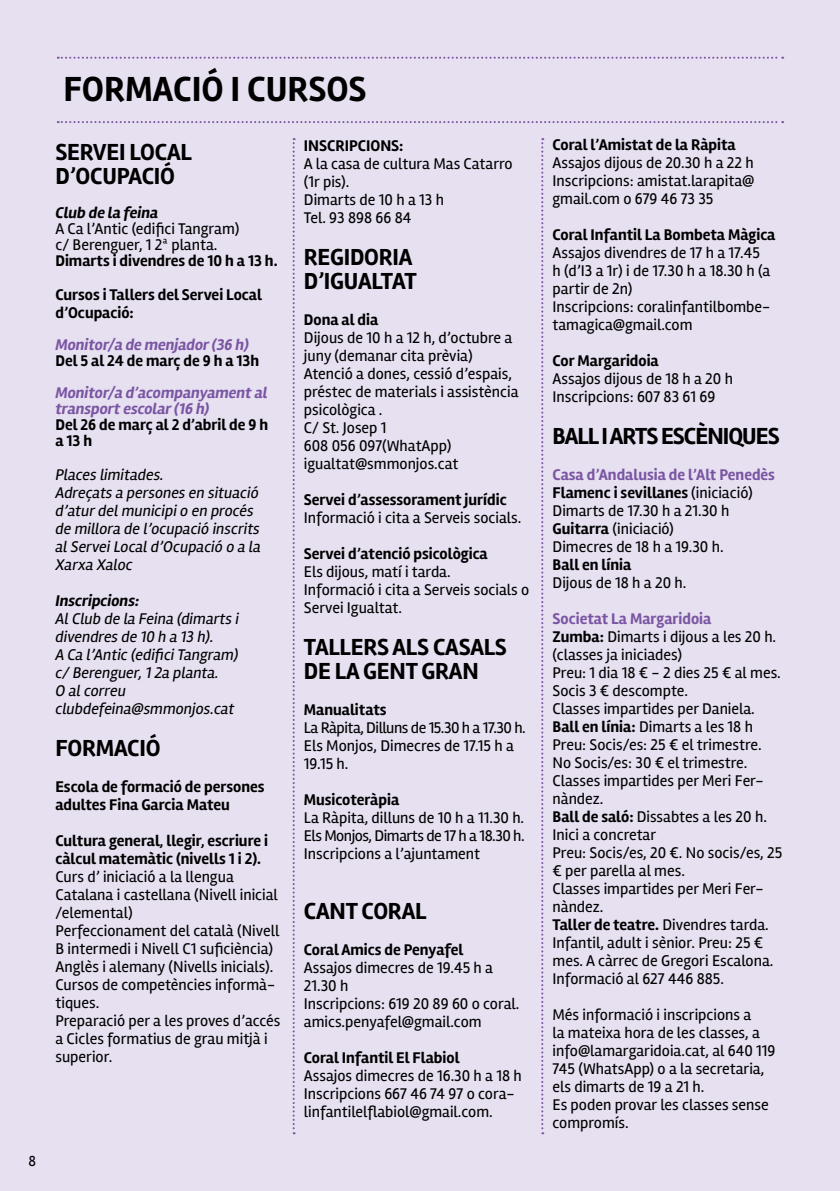
<style>
.page{position:relative;width:840px;height:1191px;background:#fff}
.page>*{position:absolute;margin:0;border:0;box-sizing:border-box;transform-origin:0 0}
.t1{font:700 36px "Rambla";color:#000}
.t2{font:700 24px/24px "Rambla";letter-spacing:-.01em;color:#000}
.t3{font:700 24px "Rambla";letter-spacing:-.04em;color:#000}
.t4{font:16px/18px "Rambla";color:#000}
.t5{font:700 16px/18px "Rambla";color:#000}
.t6{font:italic 16px/18px "Rambla";color:#000}
.t7{font:italic 700 16px/16px "Rambla";color:#7a55a3}
.t8{font:italic 700 16px "Rambla";color:#000}
.t9{font:15px "Rambla";color:#000}
.s1{font-weight:700;color:#7a55a3}
.s2{font-weight:700}
</style>
<div class="page">
<div style="left:0;top:0;width:839px;height:1191px;background:#e6e0f0"></div>
<svg style="left:58px;top:57px;width:724px;height:2px"></svg>
<svg style="left:58px;top:121px;width:724px;height:2px"></svg>
<svg style="left:541px;top:138px;width:2px;height:996px"></svg>
<svg style="left:292px;top:138px;width:2px;height:996px"></svg>
<hr style="left:839px;top:0;width:1px;height:374px;background:#e6e0f0">
<p class="t9" style="left:28px;top:1152px;width:9px">8</p>
<h1 class="t1" style="left:63px;top:68px;width:304px">FORMACIÓ I CURSOS</h1>
<h2 class="t2" style="left:55px;top:140px;width:138px">SERVEI LOCAL<br>D’OCUPACIÓ</h2>
<p class="t8" style="left:55px;top:203px;width:104px">Club de la feina</p>
<p class="t4" style="left:55px;top:220px;width:185px;line-height:16px">A Ca l’Antic (edifici Tangram) c/ Berenguer, 1 2ª planta.</p>
<p class="t5" style="left:55px;top:244px;width:223px;line-height:34px">Dimarts i divendres de 10 h a 13 h.<br>Cursos i Tallers del Servei Local</p>
<p class="t5" style="left:55px;top:304px;width:80px">d’Ocupació:</p>
<p class="t7" style="left:55px;top:337px;width:195px">Monitor/a de menjador (36 h)</p>
<p class="t5" style="left:55px;top:352px;width:205px">Del 5 al 24 de març de 9 h a 13h</p>
<p class="t7" style="left:55px;top:385px;width:213px">Monitor/a d’acompanyament al transport escolar (16 h)</p>
<p class="t5" style="left:55px;top:417px;width:214px;line-height:16px">Del 26 de març al 2 d’abril de 9 h a 13 h</p>
<p class="t6" style="left:55px;top:465px;width:207px">Places limitades.<br>Adreçats a persones en situació d’atur del municipi o en procés de millora de l’ocupació inscrits al Servei Local d’Ocupació o a la<br>Xarxa Xaloc</p>
<p class="t8" style="left:55px;top:591px;width:85px">Inscripcions:</p>
<p class="t6" style="left:55px;top:609px;width:185px">Al Club de la Feina (dimarts i divendres de 10 h a 13 h).<br>A Ca l’Antic (edifici Tangram) c/ Berenguer, 1 2a planta.<br>O al correu clubdefeina@smmonjos.cat</p>
<h2 class="t2" style="left:55px;top:736px;width:107px">FORMACIÓ</h2>
<p class="t5" style="left:55px;top:778px;width:210px">Escola de formació de persones adultes Fina Garcia Mateu</p>
<p class="t5" style="left:55px;top:832px;width:214px">Cultura general, llegir, escriure i càlcul matemàtic (nivells 1 i 2).</p>
<p class="t4" style="left:55px;top:867px;width:226px">Curs d’ iniciació a la llengua<br>Catalana i castellana (Nivell inicial /elemental)<br>Perfeccionament del català (Nivell<br>B intermedi i Nivell C1 suficiència)<br>Anglès i alemany (Nivells inicials).<br>Cursos de competències informà&shy;tiques.<br>Preparació per a les proves d’accés a Cicles formatius de grau mitjà i superior.</p>
<p class="t5" style="left:304px;top:137px;width:101px">INSCRIPCIONS:</p>
<p class="t4" style="left:304px;top:155px;width:210px">A la casa de cultura Mas Catarro (1r pis).<br>Dimarts de 10 h a 13 h<br>Tel. 93 898 66 84</p>
<h2 class="t2" style="left:304px;top:245px;width:114px">REGIDORIA<br>D’IGUALTAT</h2>
<p class="t5" style="left:304px;top:311px;width:76px">Dona al dia</p>
<p class="t4" style="left:304px;top:329px;width:216px">Dijous de 10 h a 12 h, d’octubre a juny (demanar cita prèvia)<br>Atenció a dones, cessió d’espais, préstec de materials i assistència psicològica .<br>C/ St. Josep 1<br>608 056 097(WhatApp) igualtat@smmonjos.cat</p>
<p class="t5" style="left:304px;top:491px;width:204px">Servei d’assessorament jurídic</p>
<p class="t4" style="left:304px;top:509px;width:219px">Informació i cita a Serveis socials.</p>
<p class="t5" style="left:304px;top:545px;width:185px">Servei d’atenció psicològica</p>
<p class="t4" style="left:304px;top:563px;width:227px">Els dijous, matí i tarda.<br>Informació i cita a Serveis socials o<br>Servei Igualtat.</p>
<h2 class="t2" style="left:304px;top:635px;width:204px">TALLERS ALS CASALS<br>DE LA GENT GRAN</h2>
<p class="t5" style="left:304px;top:701px;width:84px">Manualitats</p>
<p class="t4" style="left:304px;top:719px;width:223px">La Ràpita, Dilluns de 15.30 h a 17.30 h.<br>Els Monjos, Dimecres de 17.15 h a<br>19.15 h.</p>
<p class="t5" style="left:304px;top:791px;width:97px">Musicoteràpia</p>
<p class="t4" style="left:304px;top:809px;width:222px;text-align:justify">La Ràpita, dilluns de 10 h a 11.30 h.<br>Els Monjos, Dimarts de 17 h a 18.30 h.<br>Inscripcions a l’ajuntament</p>
<h2 class="t2" style="left:304px;top:899px;width:124px">CANT CORAL</h2>
<p class="t5" style="left:304px;top:941px;width:161px">Coral Amics de Penyafel</p>
<p class="t4" style="left:304px;top:959px;width:217px">Assajos dimecres de 19.45 h a<br>21.30 h<br>Inscripcions: 619 20 89 60 o coral. amics.penyafel@gmail.com</p>
<p class="t5" style="left:304px;top:1049px;width:157px">Coral Infantil El Flabiol</p>
<p class="t4" style="left:304px;top:1067px;width:219px">Assajos dimecres de 16.30 h a 18 h<br>Inscripcions 667 46 74 97 o cora&shy;linfantilelflabiol@gmail.com.</p>
<p class="t5" style="left:552px;top:136px;width:184px">Coral l’Amistat de la Ràpita</p>
<p class="t4" style="left:552px;top:154px;width:203px;text-align:justify">Assajos dijous de 20.30 h a 22 h Inscripcions: amistat.larapita@ gmail.com o 679 46 73 35</p>
<p class="t5" style="left:552px;top:226px;width:224px">Coral Infantil La Bombeta Màgica</p>
<p class="t4" style="left:552px;top:244px;width:219px">Assajos divendres de 17 h a 17.45 h (d’I3 a 1r) i de 17.30 h a 18.30 h (a partir de 2n)<br>Inscripcions: coralinfantilbombe&shy;tamagica@gmail.com</p>
<p class="t5" style="left:552px;top:352px;width:108px">Cor Margaridoia</p>
<p class="t4" style="left:552px;top:370px;width:182px">Assajos dijous de 18 h a 20 h<br>Inscripcions: 607 83 61 69</p>
<h2 class="t3" style="left:552px;top:422px;width:228px">BALL I ARTS ESCÈNIQUES</h2>
<p class="t4" style="left:552px;top:466px;width:224px"><span class="s1">Casa d’Andalusia de l’Alt Penedès<br></span><span class="s2">Flamenc i sevillanes</span> (iniciació)<br>Dimarts de 17.30 h a 21.30 h<br><span class="s2">Guitarra</span> (iniciació)<br>Dimecres de 18 h a 19.30 h.</p>
<p class="t5" style="left:552px;top:556px;width:80px">Ball en línia</p>
<p class="t4" style="left:552px;top:574px;width:135px">Dijous de 18 h a 20 h.</p>
<p class="t4" style="left:552px;top:610px;width:231px"><span class="s1">Societat La Margaridoia<br></span><span class="s2">Zumba:</span> Dimarts i dijous a les 20 h. (classes ja iniciades)<br>Preu: 1 dia 18 € - 2 dies 25 € al mes.<br>Socis 3 € descompte.<br>Classes impartides per Daniela.<br><span class="s2">Ball en línia:</span> Dimarts a les 18 h<br>Preu: Socis/es: 25 € el trimestre.<br>No Socis/es: 30 € el trimestre.<br>Classes impartides per Meri Fer&shy;nàndez.<br><span class="s2">Ball de saló:</span> Dissabtes a les 20 h.<br>Inici a concretar<br>Preu: Socis/es, 20 €. No socis/es, 25 € per parella al mes.<br>Classes impartides per Meri Fer&shy;nàndez.<br><span class="s2">Taller de teatre.</span> Divendres tarda.<br>Infantil, adult i sènior. Preu: 25 € mes. A càrrec de Gregori Escalona.<br>Informació al 627 446 885.</p>
<p class="t4" style="left:552px;top:1006px;width:224px">Més informació i inscripcions a<br>la mateixa hora de les classes, a info@lamargaridoia.cat, al 640 119<br>745 (WhatsApp) o a la secretaria, els dimarts de 19 a 21 h.<br>Es poden provar les classes sense compromís.</p>
</div>
